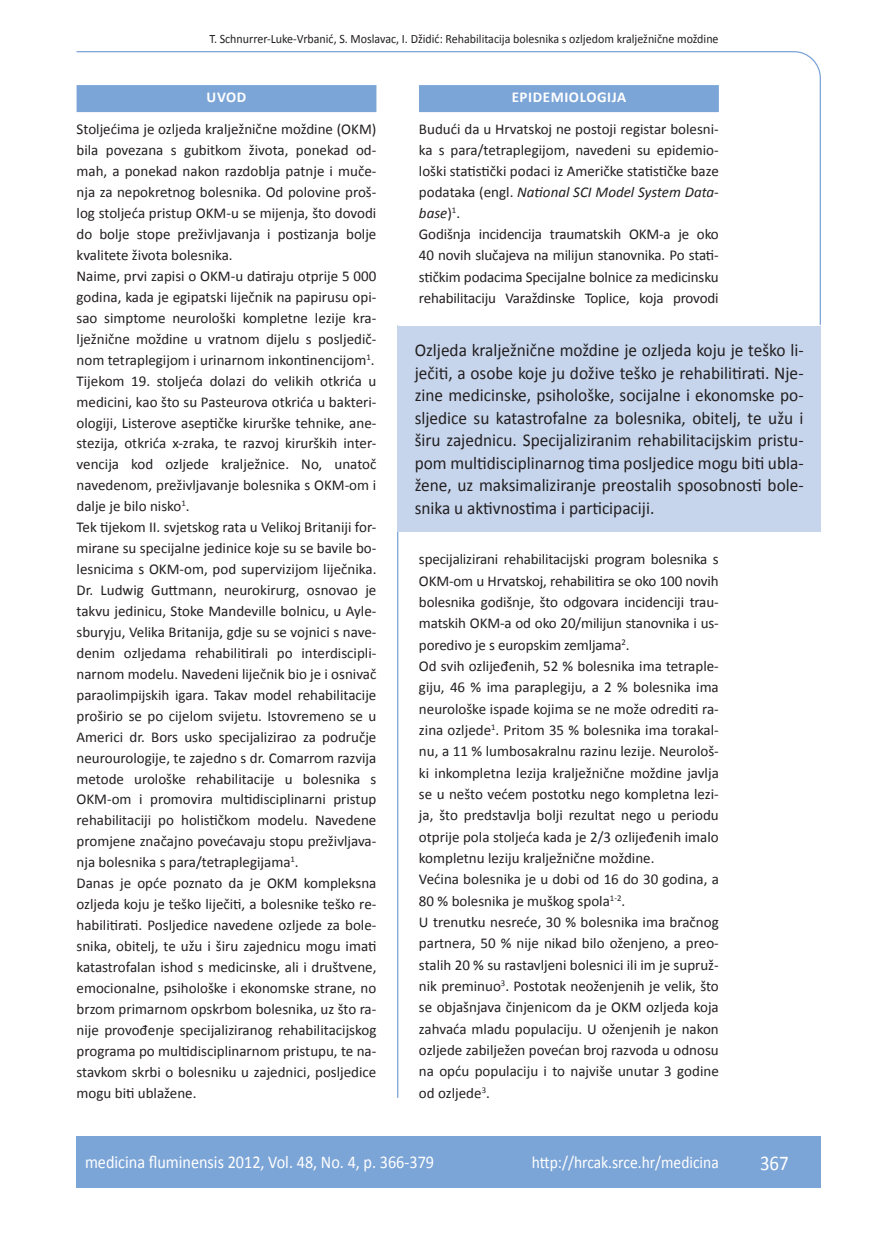
<style>
.page{position:relative;width:872px;height:1234px;background:#fff}
.page>*{position:absolute;margin:0;border:0;box-sizing:border-box;transform-origin:0 0}
.t1{font:21px "Calibri";color:#fff;scale:.9 1}
.anterfile{font:18px/22.5px "Calibri";color:#231f20;text-align:justify;scale:.96 1}
.t2{font:18px "Calibri";color:#fff;scale:.9 1}
.t3{font:17.25px "Calibri";color:#fff;scale:.9 1}
.osnovni_tekst{font:15px/21px "Calibri";color:#231f20;text-align:justify}
.naslov_ruler{font:700 15px "Calibri";letter-spacing:.04em;color:#fff}
.glava{font:12.75px "Calibri";color:#231f20;scale:.94 1}
.s1{font-style:italic}
</style>
<div class="page">
<svg style="left:76px;top:51px;width:745px;height:274px"></svg>
<hr style="left:397px;top:325px;width:1px;height:772px;background:#7ca5d7">
<div style="left:77px;top:1135px;width:744px;height:51px;background:#7ca5d7"></div>
<div style="left:77px;top:85px;width:299px;height:27px;background:#7ca5d7"></div>
<div style="left:419px;top:85px;width:300px;height:27px;background:#7ca5d7"></div>
<div style="left:398px;top:325px;width:422px;height:206px;background:#c6d5ec"></div>
<p class="glava" style="left:209px;top:30px;width:543px">T. Schnurrer-Luke-Vrbanić, S. Moslavac, I. Džidić: Rehabilitacija bolesnika s ozljedom kralježnične moždine</p>
<p class="naslov_ruler" style="left:207px;top:88px;width:41px">UVOD</p>
<p class="osnovni_tekst" style="left:77px;top:118px;width:301px">Stoljećima je ozljeda kralježnične moždine (OKM) bila povezana s gubitkom života, ponekad od&shy;mah, a ponekad nakon razdoblja patnje i muče&shy;nja za nepokretnog bolesnika. Od polovine proš&shy;log stoljeća pristup OKM-u se mijenja, što dovodi do bolje stope preživljavanja i postizanja bolje kvalitete života bolesnika.</p>
<p class="osnovni_tekst" style="left:77px;top:265px;width:301px">Naime, prvi zapisi o OKM-u datiraju otprije 5 000 godina, kada je egipatski liječnik na papirusu opi&shy;sao simptome neurološki kompletne lezije kra&shy;lježnične moždine u vratnom dijelu s posljedič&shy;nom tetraplegijom i urinarnom inkontinencijom<sup>1</sup>.</p>
<p class="osnovni_tekst" style="left:77px;top:369px;width:301px">Tijekom 19. stoljeća dolazi do velikih otkrića u medicini, kao što su Pasteurova otkrića u bakteri&shy;ologiji, Listerove aseptičke kirurške tehnike, ane&shy;stezija, otkrića x-zraka, te razvoj kirurških inter&shy;vencija kod ozljede kralježnice. No, unatoč navedenom, preživljavanje bolesnika s OKM-om i dalje je bilo nisko<sup>1</sup>.</p>
<p class="osnovni_tekst" style="left:77px;top:516px;width:301px">Tek tijekom II. svjetskog rata u Velikoj Britaniji for&shy;mirane su specijalne jedinice koje su se bavile bo&shy;lesnicima s OKM-om, pod supervizijom liječnika.<br>Dr. Ludwig Guttmann, neurokirurg, osnovao je takvu jedinicu, Stoke Mandeville bolnicu, u Ayle&shy;sburyju, Velika Britanija, gdje su se vojnici s nave&shy;denim ozljedama rehabilitirali po interdiscipli&shy;narnom modelu. Navedeni liječnik bio je i osnivač paraolimpijskih igara. Takav model rehabilitacije proširio se po cijelom svijetu. Istovremeno se u Americi dr. Bors usko specijalizirao za područje neurourologije, te zajedno s dr. Comarrom razvija metode urološke rehabilitacije u bolesnika s OKM-om i promovira multidisciplinarni pristup rehabilitaciji po holističkom modelu. Navedene promjene značajno povećavaju stopu preživljava&shy;nja bolesnika s para/tetraplegijama<sup>1</sup>.</p>
<p class="osnovni_tekst" style="left:77px;top:871px;width:301px">Danas je opće poznato da je OKM kompleksna ozljeda koju je teško liječiti, a bolesnike teško re&shy;habilitirati. Posljedice navedene ozljede za bole&shy;snika, obitelj, te užu i širu zajednicu mogu imati katastrofalan ishod s medicinske, ali i društvene, emocionalne, psihološke i ekonomske strane, no brzom primarnom opskrbom bolesnika, uz što ra&shy;nije provođenje specijaliziranog rehabilitacijskog programa po multidisciplinarnom pristupu, te na&shy;stavkom skrbi o bolesniku u zajednici, posljedice mogu biti ublažene.</p>
<p class="naslov_ruler" style="left:511px;top:88px;width:116px">EPIDEMIOLOGIJA</p>
<p class="osnovni_tekst" style="left:419px;top:118px;width:301px">Budući da u Hrvatskoj ne postoji registar bolesni&shy;ka s para/tetraplegijom, navedeni su epidemio&shy;loški statistički podaci iz Američke statističke baze podataka (engl. <span class="s1">National SCI Model System Data&shy;base</span>)<sup>1</sup>.</p>
<p class="osnovni_tekst" style="left:419px;top:223px;width:301px">Godišnja incidencija traumatskih OKM-a je oko 40 novih slučajeva na milijun stanovnika. Po stati&shy;stičkim podacima Specijalne bolnice za medicinsku rehabilitaciju Varaždinske Toplice, koja provodi</p>
<p class="anterfile" style="left:415px;top:338px;width:407px">Ozljeda kralježnične moždine je ozljeda koju je teško li&shy;ječiti, a osobe koje ju dožive teško je rehabilitirati. Nje&shy;zine medicinske, psihološke, socijalne i ekonomske po&shy;sljedice su katastrofalne za bolesnika, obitelj, te užu i širu zajednicu. Specijaliziranim rehabilitacijskim pristu&shy;pom multidisciplinarnog tima posljedice mogu biti ubla&shy;žene, uz maksimaliziranje preostalih sposobnosti bole&shy;snika u aktivnostima i participaciji.</p>
<p class="osnovni_tekst" style="left:419px;top:548px;width:301px">specijalizirani rehabilitacijski program bolesnika s OKM-om u Hrvatskoj, rehabilitira se oko 100 novih bolesnika godišnje, što odgovara incidenciji trau&shy;matskih OKM-a od oko 20/milijun stanovnika i us&shy;poredivo je s europskim zemljama<sup>2</sup>.</p>
<p class="osnovni_tekst" style="left:419px;top:654px;width:301px">Od svih ozlijeđenih, 52 % bolesnika ima tetraple&shy;giju, 46 % ima paraplegiju, a 2 % bolesnika ima neurološke ispade kojima se ne može odrediti ra&shy;zina ozljede<sup>1</sup>. Pritom 35 % bolesnika ima torakal&shy;nu, a 11 % lumbosakralnu razinu lezije. Neurološ&shy;ki inkompletna lezija kralježnične moždine javlja se u nešto većem postotku nego kompletna lezi&shy;ja, što predstavlja bolji rezultat nego u periodu otprije pola stoljeća kada je 2/3 ozlijeđenih imalo kompletnu leziju kralježnične moždine.</p>
<p class="osnovni_tekst" style="left:419px;top:867px;width:301px">Većina bolesnika je u dobi od 16 do 30 godina, a<br>80 % bolesnika je muškog spola<sup>1-2</sup>.</p>
<p class="osnovni_tekst" style="left:419px;top:910px;width:301px">U trenutku nesreće, 30 % bolesnika ima bračnog partnera, 50 % nije nikad bilo oženjeno, a preo&shy;stalih 20 % su rastavljeni bolesnici ili im je supruž&shy;nik preminuo<sup>3</sup>. Postotak neoženjenih je velik, što se objašnjava činjenicom da je OKM ozljeda koja zahvaća mladu populaciju. U oženjenih je nakon ozljede zabilježen povećan broj razvoda u odnosu na opću populaciju i to najviše unutar 3 godine od ozljede<sup>3</sup>.</p>
<p class="t2" style="left:85px;top:1150px;width:389px">medicina fluminensis 2012, Vol. 48, No. 4, p. 366-379</p>
<p class="t3" style="left:532px;top:1151px;width:209px">http://hrcak.srce.hr/medicina</p>
<p class="t1" style="left:760px;top:1149px;width:33px">367</p>
</div>
